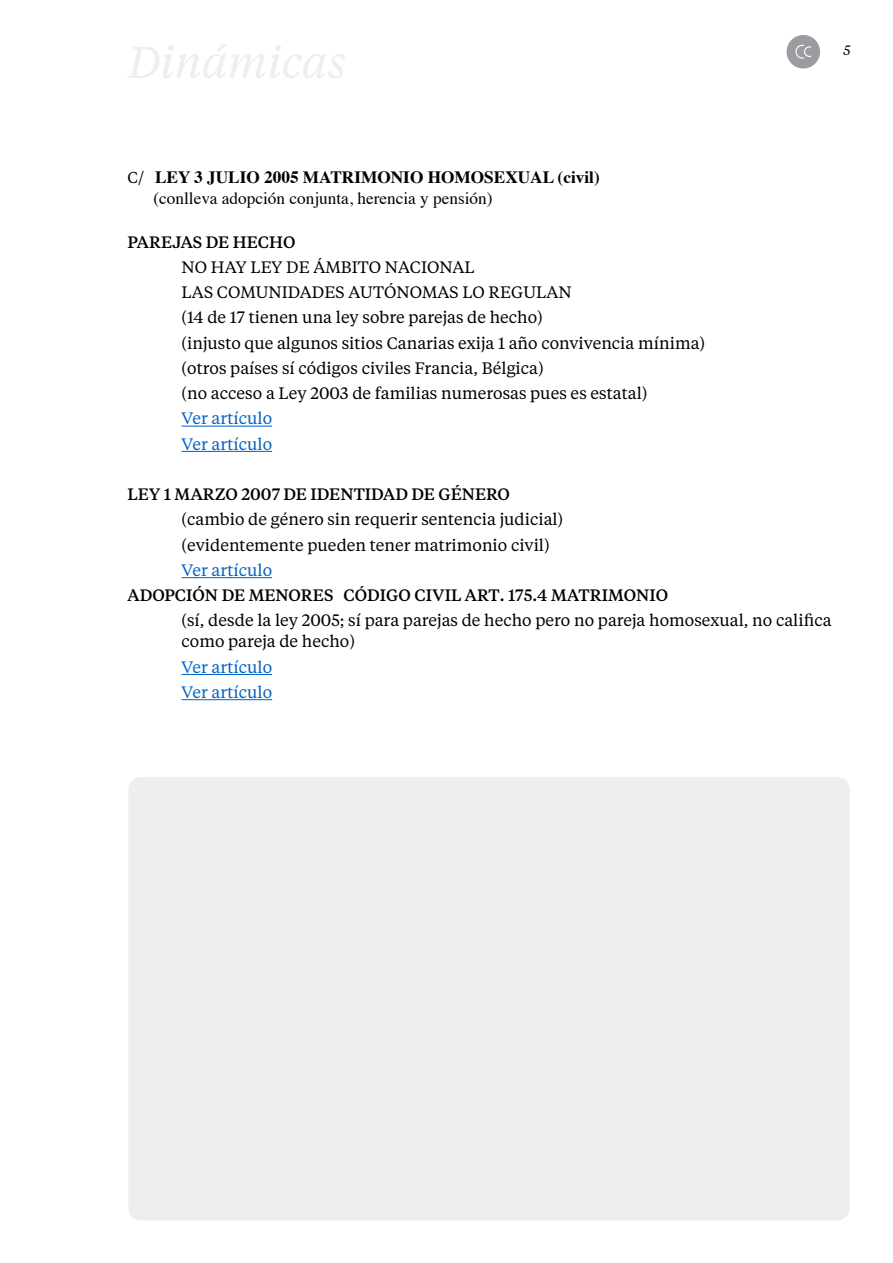
<style>
.page{position:relative;width:893px;height:1263px;background:#fff}
.page>*{position:absolute;margin:0;border:0;box-sizing:border-box;transform-origin:0 0}
.numeros{font:17.25px/21px "Times";color:#000}
.t1{font:16.5px/21px "Tiempos Text";color:#000}
.t2{font:500 16.5px "Tiempos Text";color:#000}
.t3{font:16.5px "Tiempos Text";color:#0063c5}
.t4{font:italic 13.5px "Tiempos Text";color:#000}
.s1{font-family:"Tiempos Text";font-size:15.75px}
.s2{font-weight:700}
</style>
<div class="page">
<svg style="left:787px;top:35px;width:33px;height:33px"></svg>
<div style="left:128px;top:777px;width:722px;height:443px;background:#edeef0;border-radius:13px"></div>
<hr style="left:182px;top:426px;width:90px;height:1px;background:#0063c5">
<hr style="left:182px;top:451px;width:90px;height:1px;background:#0063c5">
<hr style="left:182px;top:577px;width:90px;height:1px;background:#0063c5">
<hr style="left:182px;top:674px;width:90px;height:1px;background:#0063c5">
<hr style="left:182px;top:699px;width:90px;height:1px;background:#0063c5">
<p class="t4" style="left:843px;top:41px;width:9px">5</p>
<p class="numeros" style="left:153px;top:165px;width:448px;text-indent:-26px"><span class="s1">C/</span> <span class="s2">LEY 3 JULIO 2005 MATRIMONIO HOMOSEXUAL (civil) </span>(conlleva adopción conjunta, herencia y pensión)</p>
<p class="t2" style="left:128px;top:230px;width:169px">PAREJAS DE HECHO</p>
<p class="t1" style="left:182px;top:256px;width:295px">NO HAY LEY DE ÁMBITO NACIONAL</p>
<p class="t1" style="left:182px;top:281px;width:392px">LAS COMUNIDADES AUTÓNOMAS LO REGULAN</p>
<p class="t1" style="left:182px;top:306px;width:363px">(14 de 17 tienen una ley sobre parejas de hecho)</p>
<p class="t1" style="left:182px;top:331px;width:525px">(injusto que algunos sitios Canarias exija 1 año convivencia mínima)</p>
<p class="t1" style="left:182px;top:357px;width:364px">(otros países sí códigos civiles Francia, Bélgica)</p>
<p class="t1" style="left:182px;top:382px;width:467px">(no acceso a Ley 2003 de familias numerosas pues es estatal)</p>
<p class="t3" style="left:182px;top:407px;width:92px">Ver artículo</p>
<p class="t3" style="left:182px;top:433px;width:92px">Ver artículo</p>
<p class="t2" style="left:128px;top:483px;width:384px">LEY 1 MARZO 2007 DE IDENTIDAD DE GÉNERO</p>
<p class="t1" style="left:182px;top:508px;width:383px">(cambio de género sin requerir sentencia judicial)</p>
<p class="t1" style="left:182px;top:533px;width:370px">(evidentemente pueden tener matrimonio civil)</p>
<p class="t3" style="left:182px;top:559px;width:92px">Ver artículo</p>
<p class="t2" style="left:128px;top:584px;width:542px">ADOPCIÓN DE MENORES CÓDIGO CIVIL ART. 175.4 MATRIMONIO</p>
<p class="t1" style="left:182px;top:609px;width:651px">(sí, desde la ley 2005; sí para parejas de hecho pero no pareja homosexual, no califica como pareja de hecho)</p>
<p class="t3" style="left:182px;top:656px;width:92px">Ver artículo</p>
<p class="t3" style="left:182px;top:681px;width:92px">Ver artículo</p>
</div>
